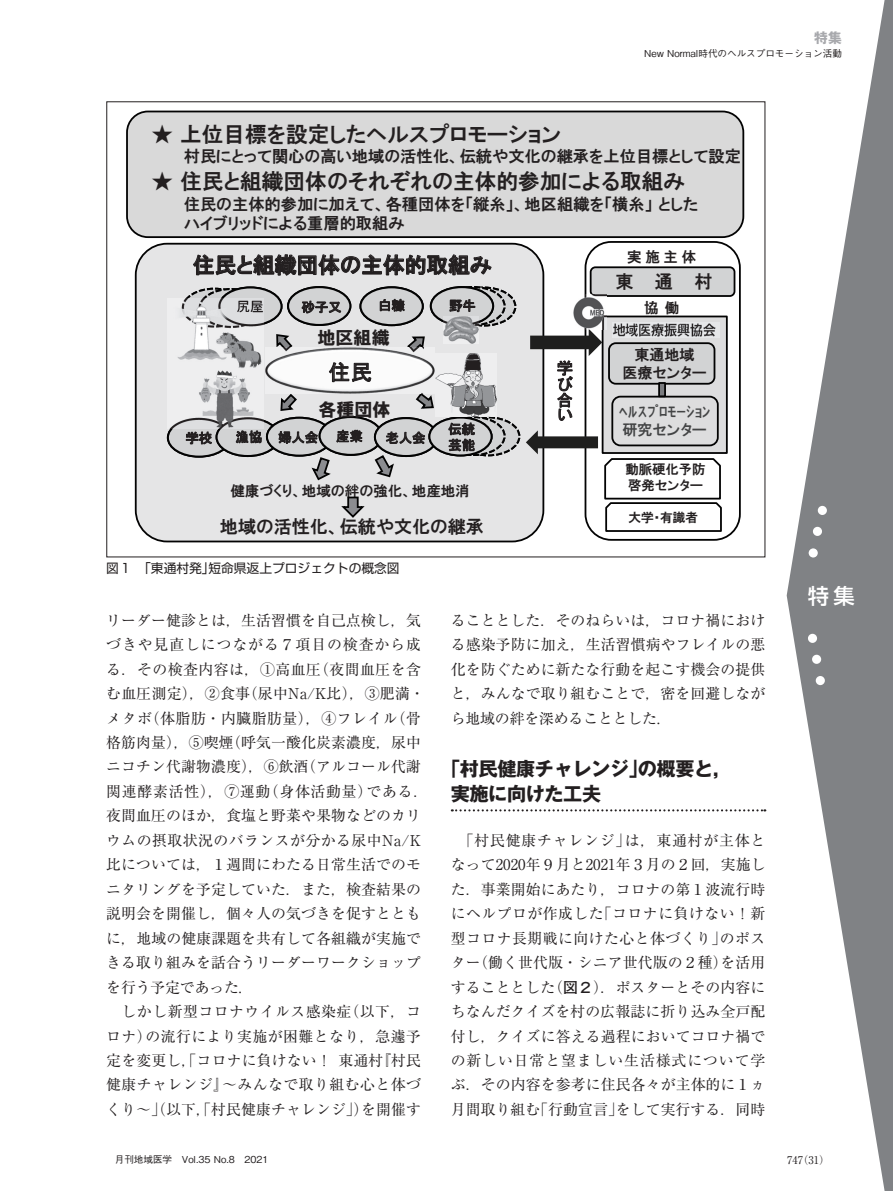
<style>
.page{position:relative;width:893px;height:1191px;background:#fff}
.page>*{position:absolute;margin:0;border:0;box-sizing:border-box;transform-origin:0 0}
.t1{font:21.6px "HGP Gothic E";color:#231f20}
.t2{font:21.6px "MS P Gothic";color:#231f20}
.t3{font:500 21.3px "Shin Go Pro";color:#fff}
.t4{font:700 19.2px/24.5px "Gothic MB101 Pro";letter-spacing:-.02em;color:#231f20}
.t5{font:18px "HGP Gothic E";color:#231f20}
.t6{font:18px "HGP Soei Kakugothic UB";color:#231f20}
.t7{font:16.2px/19.5px "HGP Gothic E";color:#231f20}
.t8{font:16.2px/16px "MS P Gothic";color:#231f20;text-align:justify}
.t9{font:15px/18px "HGP Gothic E";color:#434445}
.t10{font:15px/18px "HGP Gothic E";color:#231f20;text-align:center}
.t11{font:14.85px/24.5px "Ryumin Pr 6 N";letter-spacing:.005em;color:#231f20;text-align:justify}
.t12{font:14.4px "HGP Gothic E";color:#231f20}
.t13{font:700 13.8px "Gothic MB101 Pro";color:#a8a9ad}
.t14{font:13.35px/16px "MS P Gothic";letter-spacing:.005em;color:#231f20}
.t15{font:13.35px/16px "HGP Gothic E";color:#231f20}
.t16{font:12.75px "Shin Go Pro";color:#231f20}
.t17{font:12.6px "HGP Gothic E";color:#231f20}
.t18{font:10.65px "Ryumin Pr 5";color:#231f20}
.t19{font:500 9.6px "Gothic BBB Pro";color:#231f20}
.s1{font-family:"Futo Go B101 Pro";font-weight:700}
</style>
<div class="page">
<svg style="left:787px;top:0;width:106px;height:1191px;fill:#808285"></svg>
<div style="left:809px;top:548px;width:9px;height:9px;background:#fff;border-radius:50%"></div>
<div style="left:813px;top:527px;width:9px;height:9px;background:#fff;border-radius:50%"></div>
<div style="left:818px;top:506px;width:9px;height:9px;background:#fff;border-radius:50%"></div>
<div style="left:808px;top:634px;width:9px;height:9px;background:#fff;border-radius:50%"></div>
<div style="left:812px;top:654px;width:9px;height:10px;background:#fff;border-radius:50%"></div>
<div style="left:816px;top:676px;width:9px;height:9px;background:#fff;border-radius:50%"></div>
<svg style="left:452px;top:809px;width:313px;height:2px"></svg>
<div style="left:136px;top:244px;width:407px;height:297px;background:#e5e5e6;border-radius:31px"></div>
<div style="left:135px;top:243px;width:409px;height:299px;border:2px solid #030303;border-radius:31px"></div>
<div style="left:127px;top:111px;width:616px;height:126px;background:#d9d9d9;border-radius:21px"></div>
<div style="left:126px;top:111px;width:618px;height:127px;border:2px solid #030303;border-radius:21px"></div>
<svg style="left:584px;top:241px;width:157px;height:300px"></svg>
<div style="left:360px;top:287px;width:63px;height:38px;background:#d2d3d4;border-radius:50%"></div>
<div style="left:359px;top:286px;width:65px;height:40px;border:2px solid #030303;border-radius:50%"></div>
<svg style="left:374px;top:454px;width:20px;height:24px"></svg>
<svg style="left:341px;top:496px;width:24px;height:22px"></svg>
<svg style="left:526px;top:430px;width:197px;height:103px"></svg>
<svg style="left:530px;top:329px;width:72px;height:92px"></svg>
<svg style="left:276px;top:334px;width:17px;height:13px"></svg>
<svg style="left:407px;top:336px;width:18px;height:11px"></svg>
<svg style="left:415px;top:394px;width:19px;height:15px"></svg>
<svg style="left:280px;top:394px;width:17px;height:17px"></svg>
<svg style="left:457px;top:417px;width:62px;height:38px"></svg>
<div style="left:456px;top:416px;width:64px;height:40px;border:2px dashed #030303;border-radius:50%"></div>
<div style="left:168px;top:419px;width:62px;height:37px;background:#d2d3d4;border-radius:50%"></div>
<div style="left:167px;top:418px;width:64px;height:39px;border:2px solid #030303;border-radius:50%"></div>
<svg style="left:186px;top:431px;width:26px;height:13px"></svg>
<div style="left:217px;top:418px;width:62px;height:38px;background:#d2d3d4;border-radius:50%"></div>
<div style="left:216px;top:417px;width:64px;height:40px;border:2px solid #030303;border-radius:50%"></div>
<svg style="left:236px;top:430px;width:26px;height:23px"></svg>
<div style="left:267px;top:418px;width:65px;height:37px;background:#d2d3d4;border-radius:50%"></div>
<div style="left:266px;top:417px;width:67px;height:39px;border:2px solid #030303;border-radius:50%"></div>
<div style="left:320px;top:417px;width:62px;height:38px;background:#d2d3d4;border-radius:50%"></div>
<div style="left:319px;top:416px;width:64px;height:40px;border:2px solid #030303;border-radius:50%"></div>
<div style="left:375px;top:418px;width:62px;height:38px;background:#d2d3d4;border-radius:50%"></div>
<div style="left:374px;top:417px;width:64px;height:40px;border:2px solid #030303;border-radius:50%"></div>
<svg style="left:386px;top:431px;width:39px;height:13px"></svg>
<svg style="left:442px;top:417px;width:62px;height:38px"></svg>
<div style="left:441px;top:416px;width:64px;height:40px;border:2px dashed #030303;border-radius:50%"></div>
<svg style="left:429px;top:417px;width:63px;height:38px"></svg>
<div style="left:428px;top:416px;width:65px;height:40px;border:2px solid #030303;border-radius:50%"></div>
<svg style="left:448px;top:422px;width:27px;height:29px"></svg>
<img style="left:265px;top:347px;width:169px;height:47px">
<svg style="left:329px;top:362px;width:42px;height:20px"></svg>
<svg style="left:311px;top:457px;width:20px;height:24px"></svg>
<div style="left:288px;top:287px;width:62px;height:38px;background:#d2d3d4;border-radius:50%"></div>
<div style="left:287px;top:286px;width:64px;height:40px;border:2px solid #030303;border-radius:50%"></div>
<svg style="left:453px;top:288px;width:62px;height:37px"></svg>
<div style="left:452px;top:287px;width:64px;height:39px;border:2px dashed #030303;border-radius:50%"></div>
<svg style="left:442px;top:287px;width:62px;height:38px"></svg>
<div style="left:441px;top:286px;width:64px;height:40px;border:2px dashed #030303;border-radius:50%"></div>
<svg style="left:431px;top:287px;width:62px;height:38px"></svg>
<svg style="left:219px;top:287px;width:62px;height:38px"></svg>
<svg style="left:336px;top:430px;width:26px;height:12px"></svg>
<svg style="left:279px;top:431px;width:39px;height:13px"></svg>
<svg style="left:193px;top:254px;width:299px;height:59px"></svg>
<img style="left:169px;top:298px;width:94px;height:131px">
<img style="left:435px;top:353px;width:61px;height:64px">
<img style="left:444px;top:316px;width:35px;height:27px">
<div style="left:591px;top:267px;width:143px;height:29px;background:#d2d3d4;border-radius:5px"></div>
<div style="left:590px;top:266px;width:145px;height:31px;border:2px solid #030303;border-radius:5px"></div>
<img style="left:569px;top:295px;width:37px;height:35px">
<p class="t13" style="left:814px;top:27px;width:29px">特集</p>
<p class="t19" style="left:644px;top:45px;width:199px">New Normal時代のヘルスプロモーション活動</p>
<h1 class="t1" style="left:151px;top:123px;width:411px">★ 上位目標を設定したヘルスプロモーション</h1>
<p class="t7" style="left:184px;top:147px;width:559px">村民にとって関心の高い地域の活性化、伝統や文化の継承を上位目標として設定</p>
<h1 class="t1" style="left:151px;top:171px;width:535px">★ 住民と組織団体のそれぞれの主体的参加による取組み</h1>
<p class="t7" style="left:184px;top:194px;width:516px">住民の主体的参加に加えて、各種団体を「縦糸」、地区組織を「横糸」としたハイブリッドによる重層的取組み</p>
<h1 class="t1" style="left:193px;top:254px;width:301px">住民と組織団体の主体的取組み</h1>
<p class="t14" style="left:301px;top:299px;width:42px">砂子又</p>
<p class="t14" style="left:449px;top:298px;width:28px">野牛</p>
<p class="t6" style="left:317px;top:329px;width:74px">地区組織</p>
<h1 class="t2" style="left:329px;top:361px;width:45px">住民</h1>
<p class="t6" style="left:318px;top:400px;width:74px">各種団体</p>
<p class="t14" style="left:186px;top:430px;width:28px">学校</p>
<p class="t14" style="left:235px;top:429px;width:28px">漁協</p>
<p class="t14" style="left:385px;top:430px;width:42px">老人会</p>
<p class="t14" style="left:448px;top:421px;width:28px">伝統芸能</p>
<p class="t14" style="left:278px;top:429px;width:42px">婦人会</p>
<p class="t12" style="left:230px;top:483px;width:241px">健康づくり、地域の絆の強化、地産地消</p>
<p class="t5" style="left:220px;top:518px;width:265px">地域の活性化、伝統や文化の継承</p>
<p class="t16" style="left:106px;top:557px;width:295px">図１　「東通村発」短命県返上プロジェクトの概念図</p>
<p class="t8" style="left:557px;top:360px;width:17px">学び合い</p>
<p class="t12" style="left:627px;top:249px;width:71px">実施主体</p>
<p class="t5" style="left:615px;top:273px;width:98px">東通村</p>
<p class="t12" style="left:644px;top:301px;width:37px">協働</p>
<p class="t10" style="left:622px;top:346px;width:86px">東通地域<br>医療センター</p>
<p class="t9" style="left:619px;top:403px;width:93px">ﾍﾙｽﾌﾟﾛﾓｰｼｮﾝ研究センター</p>
<p class="t15" style="left:625px;top:461px;width:82px">動脈硬化予防啓発センター</p>
<p class="t17" style="left:628px;top:511px;width:71px">大学・有識者</p>
<p class="t11" style="left:106px;top:607px;width:324px;text-align:left">リーダー健診とは，生活習慣を自己点検し，気づきや見直しにつながる７項目の検査から成る．その検査内容は，①高血圧（夜間血圧を含む血圧測定），②食事（尿中Na/K比），③肥満・メタボ（体脂肪・内臓脂肪量），④フレイル（骨格筋肉量），⑤喫煙（呼気一酸化炭素濃度，尿中ニコチン代謝物濃度），⑥飲酒（アルコール代謝関連酵素活性），⑦運動（身体活動量）である．夜間血圧のほか，食塩と野菜や果物などのカリウムの摂取状況のバランスが分かる尿中Na/K比については，１週間にわたる日常生活でのモニタリングを予定していた．また，検査結果の説明会を開催し，個々人の気づきを促すとともに，地域の健康課題を共有して各組織が実施できる取り組みを話合うリーダーワークショップを行う予定であった.<br>　しかし新型コロナウイルス感染症（以下，コロナ）の流行により実施が困難となり，急遽予定を変更し，「コロナに負けない！ 東通村『村民健康チャレンジ』～みんなで取り組む心と体づくり～」（以下，「村民健康チャレンジ」）を開催す</p>
<p class="t11" style="left:451px;top:607px;width:316px">ることとした．そのねらいは，コロナ禍における感染予防に加え，生活習慣病やフレイルの悪化を防ぐために新たな行動を起こす機会の提供と，みんなで取り組むことで，密を回避しながら地域の絆を深めることとした.</p>
<p class="t4" style="left:451px;top:754px;width:283px;text-indent:-10px">「村民健康チャレンジ」の概要と，実施に向けた工夫　　　　</p>
<p class="t11" style="left:451px;top:827px;width:316px">　「村民健康チャレンジ」は，東通村が主体となって2020年９月と2021年３月の２回，実施した．事業開始にあたり，コロナの第１波流行時にヘルプロが作成した「コロナに負けない！新型コロナ長期戦に向けた心と体づくり」のポスター（働く世代版・シニア世代版の２種）を活用することとした（<span class="s1">図２</span>）．ポスターとその内容にちなんだクイズを村の広報誌に折り込み全戸配付し，クイズに答える過程においてコロナ禍での新しい日常と望ましい生活様式について学ぶ．その内容を参考に住民各々が主体的に１ヵ月間取り組む「行動宣言」をして実行する．同時</p>
<p class="t19" style="left:115px;top:1152px;width:155px">月刊地域医学　Vol.35 No.8　2021</p>
<h2 class="t3" style="left:808px;top:578px;width:49px">特集</h2>
<p class="t18" style="left:787px;top:1151px;width:44px">747（31）</p>
</div>
